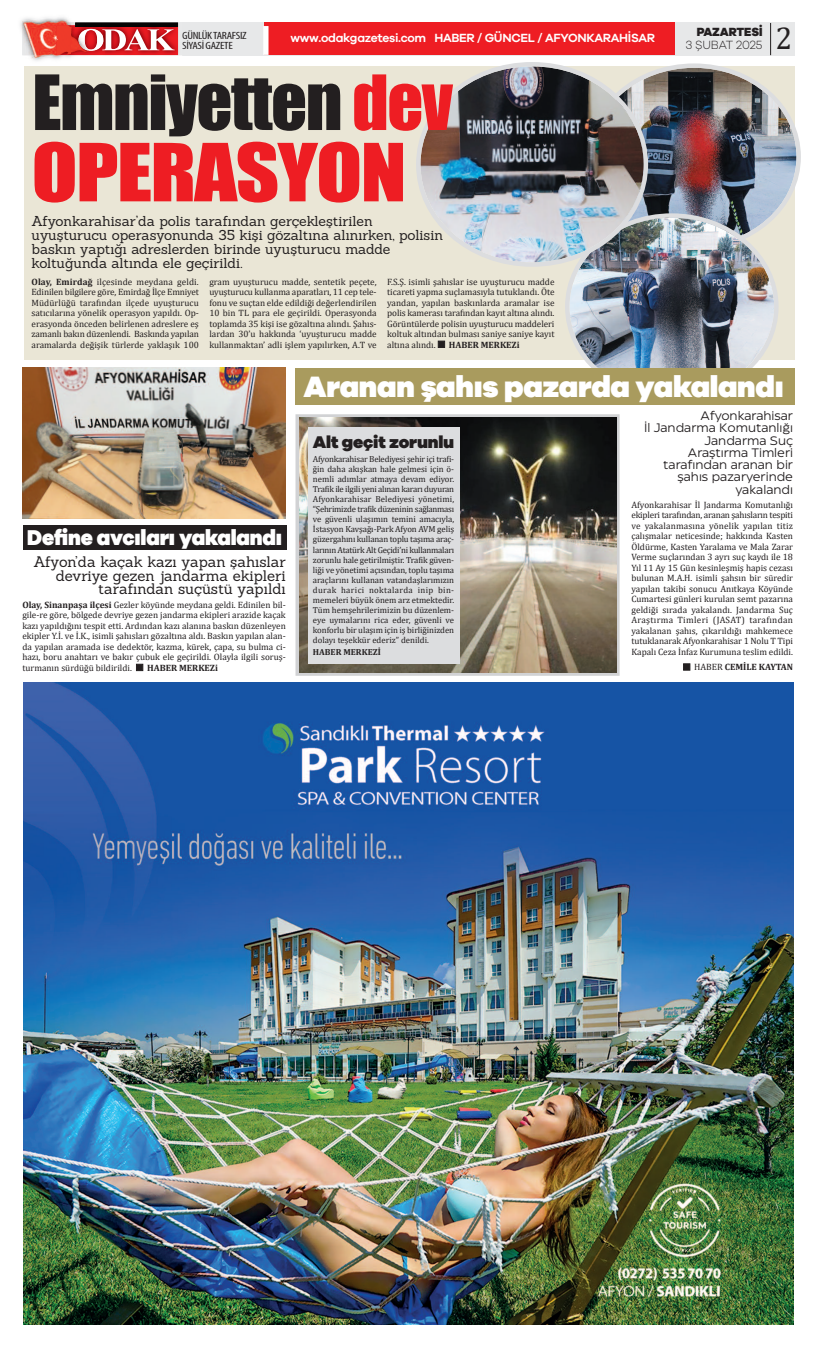
<style>
.page{position:relative;width:817px;height:1347px;background:#fff}
.page>*{position:absolute;margin:0;border:0;box-sizing:border-box;transform-origin:0 0}
.t1{font:73.94px "Impact";letter-spacing:-.02em;color:#ee1d23;scale:1.14 1}
.t2{font:70.35px "Impact";letter-spacing:-.02em;color:#231f20}
.t3{font:31.5px "Cambria";color:#231f20}
.t4{font:900 30.45px "Galano Grotesque";letter-spacing:-.01em;color:#fff}
.t5{font:900 22.14px "Galano Grotesque";letter-spacing:-.01em;color:#fff;scale:.94 1}
.t6{font:900 17.5px "Galano Grotesque";letter-spacing:-.01em;color:#231f20}
.t7{font:14.88px/13.1px "Sanchez";letter-spacing:-.005em;color:#231f20;text-align:right}
.t8{font:14px/14px "Sanchez";letter-spacing:-.005em;color:#231f20}
.t9{font:12.25px/12.2px "Eastman Roman Trial";color:#231f20;text-align:right}
.t10{font:600 12.25px "Galano Grotesque";letter-spacing:-.025em;color:#fff}
.t11{font:300 12.25px "Galano Grotesque";letter-spacing:-.01em;color:#231f20}
.t12{font:800 12.25px "Galano Grotesque";letter-spacing:-.01em;color:#231f20}
.t13{font:condensed 10.5px/10.5px "Myriad Pro";letter-spacing:-.025em;color:#231f20;scale:1.19 1}
.t14{font:9.19px/10.5px "Cambria";color:#231f20;text-align:justify}
.t15{font:700 9.19px "Cambria";color:#231f20}
.t16{font:8.75px/10.1px "Cambria";letter-spacing:-.005em;color:#231f20;text-align:justify}
.t17{font:700 8.75px "Cambria";color:#231f20}
.s1{color:#ee1d23}
.s2{font-weight:700}
.s3{font-weight:400}
</style>
<div class="page">
<div style="left:22px;top:22px;width:772px;height:33px;background:#e7e8e9"></div>
<img style="left:105px;top:55px;width:74px;height:1px">
<img style="left:174px;top:22px;width:5px;height:33px">
<img style="left:174px;top:27px;width:4px;height:28px">
<img style="left:174px;top:23px;width:4px;height:4px">
<img style="left:20px;top:20px;width:51px;height:41px">
<img style="left:25px;top:55px;width:35px;height:5px">
<img style="left:22px;top:17px;width:49px;height:5px">
<img style="left:22px;top:22px;width:40px;height:33px">
<img style="left:57px;top:25px;width:5px;height:30px">
<svg style="left:62px;top:21px;width:112px;height:34px;background:#c45657"></svg>
<div style="left:264px;top:22px;width:410px;height:33px;background:#ee1d23"></div>
<div style="left:263px;top:26px;width:5px;height:29px;background:#fff"></div>
<hr style="left:769px;top:23px;width:1px;height:32px;background:#231f20">
<img style="left:23px;top:682px;width:769px;height:642px">
<div style="left:24px;top:66px;width:770px;height:294px;background:#eae6d6"></div>
<img style="left:564px;top:63px;width:236px;height:337px">
<img style="left:416px;top:62px;width:231px;height:205px">
<img style="left:23px;top:368px;width:262px;height:150px">
<div style="left:23px;top:526px;width:263px;height:24px;background:#231f20"></div>
<div style="left:295px;top:369px;width:499px;height:36px;background:#a99b5e"></div>
<div style="left:295px;top:414px;width:324px;height:262px;border:4px solid #d1d2d4"></div>
<img style="left:299px;top:418px;width:316px;height:254px">
<div style="left:308px;top:427px;width:151px;height:236px;background:#dcdddf"></div>
<p class="t13" style="left:182px;top:31px;width:56px">GÜNLÜKTARAFSIZ<br>SİYASİGAZETE</p>
<h3 class="t10" style="left:290px;top:33px;width:366px">www.odakgazetesi.com HABER / GÜNCEL / AFYONKARAHİSAR</h3>
<h2 class="t2" style="left:32px;top:59px;width:421px">emniyetten <span class="s1">dev</span></h2>
<h1 class="t1" style="left:32px;top:127px;width:330px">OperaSyOn</h1>
<h3 class="t8" style="left:32px;top:215px;width:413px">Afyonkarahisar’da polis tarafından gerçekleştirilen uyuşturucu operasyonunda 35 kişi gözaltına alınırken, polisin baskın yaptığı adreslerden birinde uyuşturucu madde koltuğunda altında ele geçirildi.</h3>
<p class="t14" style="left:32px;top:276px;width:169px"><span class="s2">Olay, Emirdağ</span> ilçesinde meydana geldi.<br>Edinilen bilgilere göre, Emirdağ İlçe Emniyet Müdürlüğü tarafından ilçede uyuşturucu satıcılarına yönelik operasyon yapıldı. Op&shy;erasyonda önceden belirlenen adreslere eş zamanlı bakın düzenlendi. Baskında yapılan aramalarda değişik türlerde yaklaşık 100</p>
<p class="t14" style="left:209px;top:276px;width:169px">gram uyuşturucu madde, sentetik peçete, uyuşturucu kullanma aparatları, 11 cep tele&shy;fonu ve suçtan elde edildiği değerlendirilen 10 bin TL para ele geçirildi. Operasyonda toplamda 35 kişi ise gözaltına alındı. Şahıs&shy;lardan 30’u hakkında ‘uyuşturucu madde kullanmaktan’ adli işlem yapılırken, A.T ve</p>
<p class="t14" style="left:387px;top:276px;width:169px">F.S.Ş. isimli şahıslar ise uyuşturucu madde ticareti yapma suçlamasıyla tutuklandı. Öte yandan, yapılan baskınlarda aramalar ise polis kamerası tarafından kayıt altına alındı.<br>Görüntülerde polisin uyuşturucu maddeleri koltuk altından bulması saniye saniye kayıt altına alındı. ■ <span class="s2">HABER MERKEZi</span></p>
<h3 class="t12" style="left:696px;top:27px;width:67px">PAZARTESİ</h3>
<h3 class="t11" style="left:685px;top:41px;width:79px">3 ŞUBAT 2025</h3>
<h3 class="t3" style="left:775px;top:19px;width:18px">2</h3>
<h3 class="t5" style="left:27px;top:529px;width:272px">Define avcıları yakalandı</h3>
<h3 class="t7" style="left:33px;top:557px;width:254px">Afyon’da kaçak kazı yapan şahıslar devriye gezen jandarma ekipleri tarafından suçüstü yapıldı</h3>
<p class="t14" style="left:22px;top:599px;width:265px"><span class="s2">Olay, Sinanpaşa ilçesi</span> Gezler köyünde meydana geldi. Edinilen bil&shy;gile-re göre, bölgede devriye gezen jandarma ekipleri arazide kaçak kazı yapıldığını tespit etti. Ardından kazı alanına baskın düzenleyen ekipler Y.İ. ve İ.K., isimli şahısları gözaltına aldı. Baskın yapılan alan&shy;da yapılan aramada ise dedektör, kazma, kürek, çapa, su bulma ci&shy;hazı, boru anahtarı ve bakır çubuk ele geçirildi. Olayla ilgili soruş&shy;turmanın sürdüğü bildirildi. ■ <span class="s2">HABER MERKEZi</span></p>
<h3 class="t4" style="left:303px;top:375px;width:481px">Aranan şahıs pazarda yakalandı</h3>
<h3 class="t9" style="left:643px;top:410px;width:150px">Afyonkarahisar<br>İl Jandarma Komutanlığı<br>Jandarma Suç<br>Araştırma Timleri tarafından aranan bir şahıs pazaryerinde yakalandı</h3>
<p class="t14" style="left:631px;top:499px;width:163px">Afyonkarahisar İl Jandarma Komutanlığı ekipleri tarafından, aranan şahısların tespiti ve yakalanmasına yönelik yapılan titiz çalışmalar neticesinde; hakkında Kasten Öldürme, Kasten Yaralama ve Mala Zarar Verme suçlarından 3 ayrı suç kaydı ile 18<br>Yıl 11 Ay 15 Gün kesinleşmiş hapis cezası bulunan M.A.H. isimli şahsın bir süredir yapılan takibi sonucu Anıtkaya Köyünde Cumartesi günleri kurulan semt pazarına geldiği sırada yakalandı. Jandarma Suç Araştırma Timleri (JASAT) tarafından yakalanan şahıs, çıkarıldığı mahkemece tutuklanarak Afyonkarahisar 1 Nolu T Tipi Kapalı Ceza İnfaz Kurumuna teslim edildi.</p>
<p class="t15" style="left:682px;top:661px;width:111px">■ <span class="s3">HABER</span> CEMİLE KAYTAN</p>
<h3 class="t6" style="left:313px;top:436px;width:143px">Alt geçit zorunlu</h3>
<p class="t16" style="left:313px;top:454px;width:143px">Afyonkarahisar Belediyesi şehir içi trafi&shy;ğin daha akışkan hale gelmesi için ö&shy;nemli adımlar atmaya devam ediyor.<br>Trafik ile ilgili yeni alınan kararı duyuran Afyonkarahisar Belediyesi yönetimi, “Şehrimizde trafik düzeninin sağlanması ve güvenli ulaşımın temini amacıyla, İstasyon Kavşağı-Park Afyon AVM geliş güzergahını kullanan toplu taşıma araç&shy;larının Atatürk Alt Geçidi’ni kullanmaları zorunlu hale getirilmiştir. Trafik güven&shy;liği ve yönetimi açısından, toplu taşıma araçlarını kullanan vatandaşlarımızın durak harici noktalarda inip bin&shy;memeleri büyük önem arz etmektedir.<br>Tüm hemşehrilerimizin bu düzenlem&shy;eye uymalarını rica eder, güvenli ve konforlu bir ulaşım için iş birliğinizden dolayı teşekkür ederiz” denildi.</p>
<p class="t17" style="left:313px;top:646px;width:69px">HABER MERKEZİ</p>
</div>
